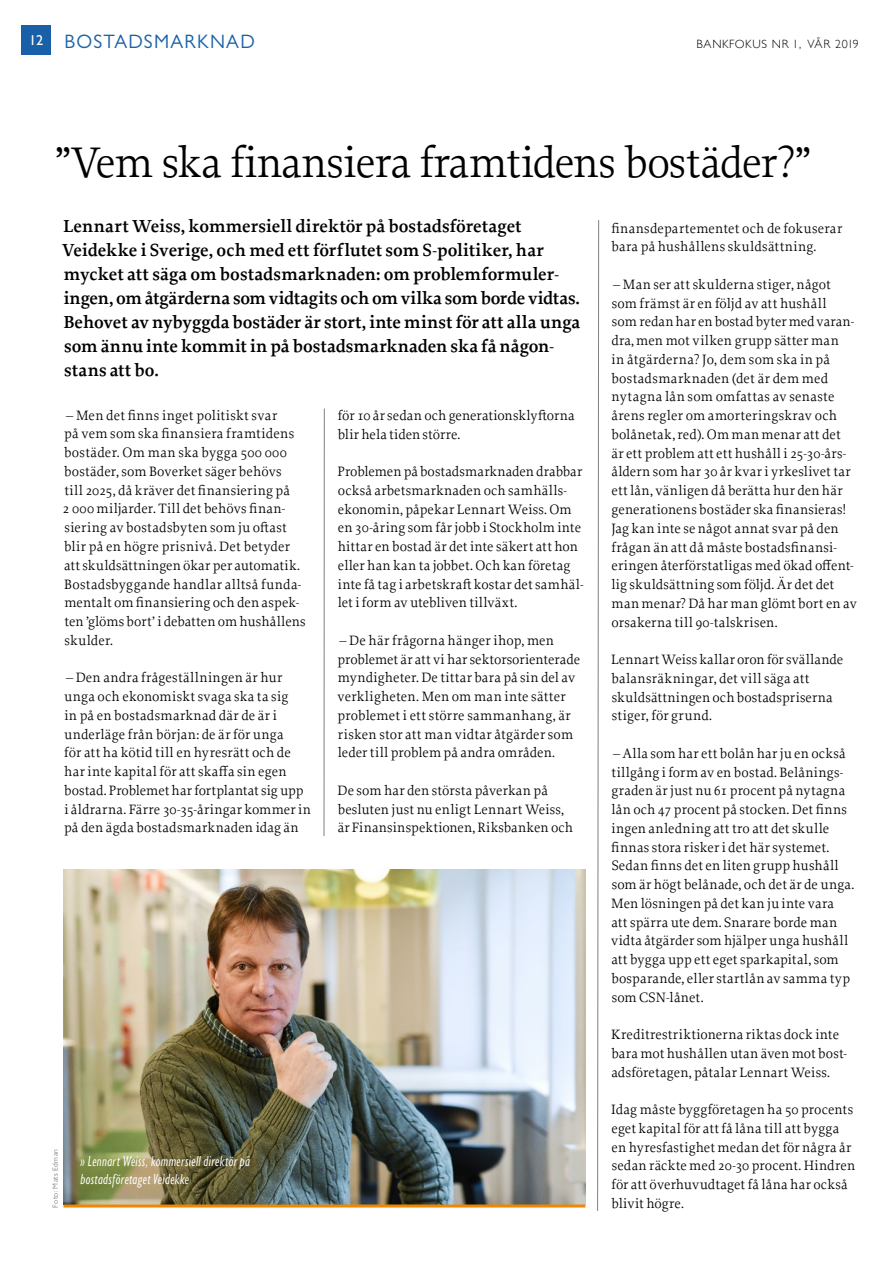
<style>
.page{position:relative;width:893px;height:1263px;background:#fff}
.page>*{position:absolute;margin:0;border:0;box-sizing:border-box;transform-origin:0 0}
.t1{font:45px "Proforma";letter-spacing:-.025em;color:#000}
.t2{font:19.5px "Gill Sans Nova";letter-spacing:.06em;color:#1a61a8}
.t3{font:600 18.3px/24px "Proforma";color:#000}
.t4{font:italic condensed 15px/18px "Gill Sans Nova";letter-spacing:.025em;color:#fff}
.t5{font:14.25px/18.8px "Proforma";letter-spacing:.015em;color:#000}
.t6{font:300 12px "Gill Sans";letter-spacing:.055em;color:#000}
.t7{font:7.5px "Gill Sans Nova";letter-spacing:.05em;color:#818080}
.s1{font-family:"Gill Sans";font-size:14.25px;color:#fff}
</style>
<div class="page">
<div style="left:21px;top:26px;width:30px;height:29px;background:#1a60a8"></div>
<img style="left:63px;top:870px;width:522px;height:334px">
<hr style="left:63px;top:1204px;width:522px;height:3px;background:#f18700">
<hr style="left:324px;top:409px;width:1px;height:427px;background:#818080">
<svg style="left:597px;top:220px;width:2px;height:991px"></svg>
<h2 class="t2" style="left:29px;top:29px;width:227px"><span class="s1">12</span> BOSTADSMARKNAD</h2>
<p class="t6" style="left:697px;top:34px;width:164px">BANKFOKUS NR 1, VÅR 2019</p>
<h1 class="t1" style="left:55px;top:135px;width:758px">”Vem ska finansiera framtidens bostäder?”</h1>
<p class="t3" style="left:62px;top:214px;width:520px">Lennart Weiss, kommersiell direktör på bostadsföretaget Veidekke i Sverige, och med ett förflutet som S-politiker, har mycket att säga om bostadsmarknaden: om problemformuler&shy;ingen, om åtgärderna som vidtagits och om vilka som borde vidtas.<br>Behovet av nybyggda bostäder är stort, inte minst för att alla unga som ännu inte kommit in på bostadsmarknaden ska få någon&shy;stans att bo.</p>
<p class="t5" style="left:63px;top:405px;width:245px">– Men det finns inget politiskt svar<br>på vem som ska finansiera framtidens bostäder. Om man ska bygga 500 000 bostäder, som Boverket säger behövs<br>till 2025, då kräver det finansiering på<br>2 000 miljarder. Till det behövs finan&shy;siering av bostadsbyten som ju oftast blir på en högre prisnivå. Det betyder att skuldsättningen ökar per automatik.<br>Bostadsbyggande handlar alltså funda&shy;mentalt om finansiering och den aspek&shy;ten ’glöms bort’ i debatten om hushållens skulder.</p>
<p class="t5" style="left:64px;top:668px;width:248px">– Den andra frågeställningen är hur unga och ekonomiskt svaga ska ta sig<br>in på en bostadsmarknad där de är i underläge från början: de är för unga<br>för att ha kötid till en hyresrätt och de har inte kapital för att skaffa sin egen bostad. Problemet har fortplantat sig upp i åldrarna. Färre 30-35-åringar kommer in på den ägda bostadsmarknaden idag än</p>
<p class="t5" style="left:338px;top:406px;width:239px">för 10 år sedan och generationsklyftorna blir hela tiden större.</p>
<p class="t5" style="left:338px;top:462px;width:248px">Problemen på bostadsmarknaden drabbar också arbetsmarknaden och samhälls&shy;ekonomin, påpekar Lennart Weiss. Om en 30-åring som får jobb i Stockholm inte hittar en bostad är det inte säkert att hon eller han kan ta jobbet. Och kan företag inte få tag i arbetskraft kostar det samhäl&shy;let i form av utebliven tillväxt.</p>
<p class="t5" style="left:337px;top:631px;width:244px">– De här frågorna hänger ihop, men problemet är att vi har sektorsorienterade myndigheter. De tittar bara på sin del av verkligheten. Men om man inte sätter problemet i ett större sammanhang, är risken stor att man vidtar åtgärder som leder till problem på andra områden.</p>
<p class="t5" style="left:338px;top:781px;width:237px">De som har den största påverkan på besluten just nu enligt Lennart Weiss, är Finansinspektionen, Riksbanken och</p>
<p class="t7" style="left:51px;top:1208px;width:60px;rotate:-90deg">Foto: Mats Edman</p>
<p class="t4" style="left:81px;top:1151px;width:171px">» Lennart Weiss, kommersiell direktör på bostadsföretaget Veidekke</p>
<p class="t5" style="left:611px;top:218px;width:232px">finansdepartementet och de fokuserar bara på hushållens skuldsättning.</p>
<p class="t5" style="left:611px;top:275px;width:247px">– Man ser att skulderna stiger, något som främst är en följd av att hushåll<br>som redan har en bostad byter med varan&shy;dra, men mot vilken grupp sätter man<br>in åtgärderna? Jo, dem som ska in på bostadsmarknaden (det är dem med nytagna lån som omfattas av senaste årens regler om amorteringskrav och bolånetak, red). Om man menar att det<br>är ett problem att ett hushåll i 25-30-års&shy;åldern som har 30 år kvar i yrkeslivet tar ett lån, vänligen då berätta hur den här generationens bostäder ska finansieras!<br>Jag kan inte se något annat svar på den frågan än att då måste bostadsfinansi&shy;eringen återförstatligas med ökad offent&shy;lig skuldsättning som följd. Är det det man menar? Då har man glömt bort en av orsakerna till 90-talskrisen.</p>
<p class="t5" style="left:611px;top:650px;width:233px">Lennart Weiss kallar oron för svällande balansräkningar, det vill säga att skuldsättningen och bostadspriserna stiger, för grund.</p>
<p class="t5" style="left:611px;top:744px;width:245px">– Alla som har ett bolån har ju en också tillgång i form av en bostad. Belånings&shy;graden är just nu 61 procent på nytagna lån och 47 procent på stocken. Det finns ingen anledning att tro att det skulle finnas stora risker i det här systemet.<br>Sedan finns det en liten grupp hushåll som är högt belånade, och det är de unga.<br>Men lösningen på det kan ju inte vara<br>att spärra ute dem. Snarare borde man vidta åtgärder som hjälper unga hushåll att bygga upp ett eget sparkapital, som bosparande, eller startlån av samma typ som CSN-lånet.</p>
<p class="t5" style="left:611px;top:1025px;width:237px">Kreditrestriktionerna riktas dock inte bara mot hushållen utan även mot bost&shy;adsföretagen, påtalar Lennart Weiss.</p>
<p class="t5" style="left:611px;top:1100px;width:245px">Idag måste byggföretagen ha 50 procents eget kapital för att få låna till att bygga en hyresfastighet medan det för några år sedan räckte med 20-30 procent. Hindren för att överhuvudtaget få låna har också blivit högre.</p>
</div>
